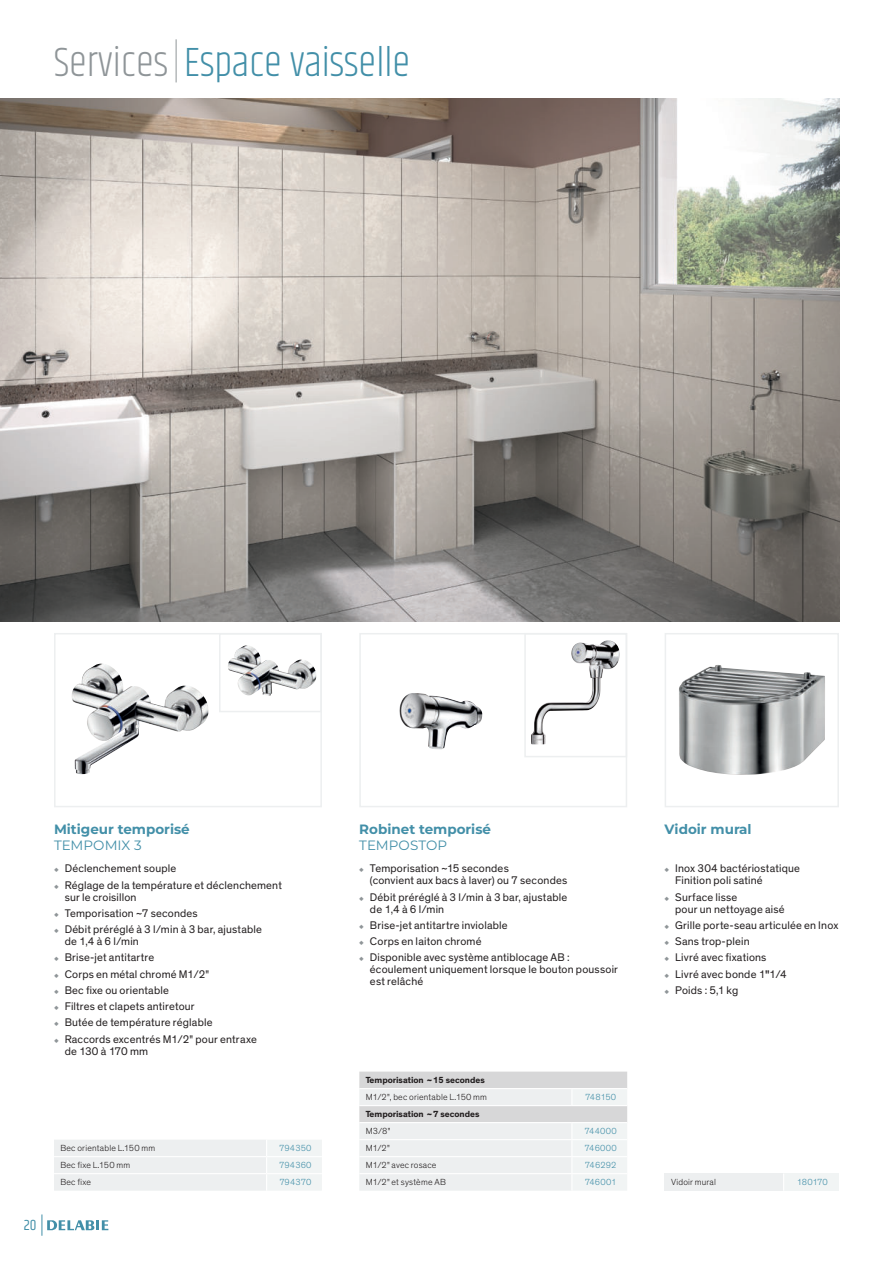
<style>
.page{position:relative;width:893px;height:1263px;background:#fff}
.page>*{position:absolute;margin:0;border:0;box-sizing:border-box;transform-origin:0 0}
.t1{font:300 42.15px "Khand";color:#428fa8;scale:.96 1}
.t2{font:15px "Khand";color:#428fa8}
.t3{font:700 13.5px "Montserrat";color:#428fa8}
.t4{font:13.5px "Montserrat";letter-spacing:.005em;color:#428fa8}
.t5{font:11.25px/16.2px "Theinhardt";letter-spacing:.015em;color:#231f20}
.t6{font:300 9px "Theinhardt";letter-spacing:.025em;color:#231f20}
.t7{font:300 9px "Theinhardt";letter-spacing:.015em;color:#428fa8}
.t8{font:700 9px "Theinhardt";color:#231f20}
.s1{color:#8f9598}
.s2{font-weight:500}
</style>
<div class="page">
<img style="left:0;top:98px;width:839px;height:524px">
<img style="left:679px;top:665px;width:146px;height:110px">
<div style="left:665px;top:633px;width:174px;height:174px;border:1px solid #edeff0"></div>
<img style="left:72px;top:664px;width:137px;height:110px">
<div style="left:54px;top:633px;width:268px;height:174px;border:1px solid #edeff0"></div>
<img style="left:228px;top:645px;width:89px;height:51px">
<div style="left:219px;top:633px;width:103px;height:79px;border:1px solid #edeff0"></div>
<img style="left:399px;top:693px;width:83px;height:56px">
<div style="left:359px;top:633px;width:268px;height:174px;border:1px solid #edeff0"></div>
<img style="left:531px;top:640px;width:89px;height:104px">
<div style="left:524px;top:633px;width:103px;height:124px;border:1px solid #edeff0"></div>
<svg style="left:42px;top:1214px;width:66px;height:22px"></svg>
<hr style="left:176px;top:39px;width:1px;height:43px;background:#8f9598">
<div style="left:665px;top:1174px;width:119px;height:17px;background:#edeff0"></div>
<div style="left:784px;top:1174px;width:55px;height:17px;background:#f1f4f4"></div>
<svg style="left:783px;top:1174px;width:1px;height:17px"></svg>
<div style="left:54px;top:1140px;width:268px;height:51px;background:#edeff0"></div>
<hr style="left:54px;top:1156px;width:213px;height:1px;background:#fff">
<hr style="left:267px;top:1156px;width:55px;height:1px;background:#fff">
<hr style="left:54px;top:1173px;width:213px;height:1px;background:#fff">
<hr style="left:267px;top:1173px;width:55px;height:1px;background:#fff">
<svg style="left:359px;top:1072px;width:268px;height:119px"></svg>
<h1 class="t1" style="left:54px;top:44px;width:373px"><span class="s1">Services</span> Espace vaisselle</h1>
<p class="t3" style="left:54px;top:822px;width:137px">Mitigeur temporisé</p>
<p class="t4" style="left:54px;top:840px;width:89px">TEMPOMIX 3</p>
<p class="t5" style="left:65px;top:860px;width:219px">Déclenchement souple<br>Réglage de la température et déclenchement</p>
<p class="t5" style="left:65px;top:888px;width:199px">sur le croisillon<br>Temporisation ~7 secondes<br>Débit préréglé à 3 l/min à 3 bar, ajustable</p>
<p class="t5" style="left:65px;top:933px;width:194px">de 1,4 à 6 l/min<br>Brise-jet antitartre<br>Corps en métal chromé M1/2"<br>Bec fixe ou orientable<br>Filtres et clapets antiretour<br>Butée de température réglable<br>Raccords excentrés M1/2" pour entraxe</p>
<p class="t5" style="left:65px;top:1043px;width:85px">de 130 à 170 mm</p>
<h2 class="t2" style="left:24px;top:1216px;width:14px">20</h2>
<p class="t6" style="left:60px;top:1143px;width:96px">Bec orientable L.150 mm</p>
<p class="t7" style="left:279px;top:1143px;width:34px">794350</p>
<p class="t6" style="left:60px;top:1160px;width:71px">Bec fixe L.150 mm</p>
<p class="t7" style="left:279px;top:1160px;width:34px">794360</p>
<p class="t6" style="left:60px;top:1177px;width:32px">Bec fixe</p>
<p class="t7" style="left:279px;top:1177px;width:33px">794370</p>
<p class="t3" style="left:359px;top:822px;width:133px">Robinet temporisé</p>
<p class="t4" style="left:359px;top:840px;width:89px">TEMPOSTOP</p>
<p class="t5" style="left:370px;top:862px;width:199px;line-height:12px">Temporisation ~15 secondes<br>(convient aux bacs à laver) ou 7 secondes</p>
<p class="t5" style="left:370px;top:891px;width:199px;line-height:12px">Débit préréglé à 3 l/min à 3 bar, ajustable de 1,4 à 6 l/min</p>
<p class="t5" style="left:370px;top:917px;width:201px">Brise-jet antitartre inviolable<br>Corps en laiton chromé<br>Disponible avec système antiblocage AB :</p>
<p class="t5" style="left:370px;top:963px;width:250px;line-height:12px">écoulement uniquement lorsque le bouton poussoir est relâché</p>
<p class="t8" style="left:366px;top:1075px;width:121px">Temporisation ~15 secondes</p>
<p class="t6" style="left:366px;top:1092px;width:123px">M1/2", bec orientable L.150 mm</p>
<p class="t7" style="left:585px;top:1092px;width:32px">748150</p>
<p class="t8" style="left:366px;top:1109px;width:115px">Temporisation ~7 secondes</p>
<p class="t6" style="left:366px;top:1126px;width:26px">M3/8"</p>
<p class="t7" style="left:584px;top:1126px;width:34px">744000</p>
<p class="t6" style="left:366px;top:1143px;width:26px">M1/2"</p>
<p class="t7" style="left:584px;top:1143px;width:34px">746000</p>
<p class="t6" style="left:366px;top:1160px;width:72px">M1/2" avec rosace</p>
<p class="t7" style="left:585px;top:1160px;width:33px">746292</p>
<p class="t6" style="left:366px;top:1177px;width:82px">M1/2" et système AB</p>
<p class="t7" style="left:585px;top:1177px;width:33px">746001</p>
<p class="t3" style="left:665px;top:822px;width:89px">Vidoir mural</p>
<p class="t5" style="left:675px;top:862px;width:126px;line-height:12px">Inox 304 bactériostatique<br>Finition poli satiné</p>
<p class="t5" style="left:675px;top:891px;width:111px;line-height:12px">Surface lisse<br>pour un nettoyage aisé</p>
<p class="t5" style="left:675px;top:917px;width:165px">Grille porte-seau articulée en Inox<br>Sans trop-plein<br>Livré avec fixations<br>Livré avec bonde 1<span class="s2">"</span>1/4<br>Poids : 5,1 kg</p>
<p class="t6" style="left:671px;top:1177px;width:47px">Vidoir mural</p>
<p class="t7" style="left:797px;top:1177px;width:32px">180170</p>
</div>
